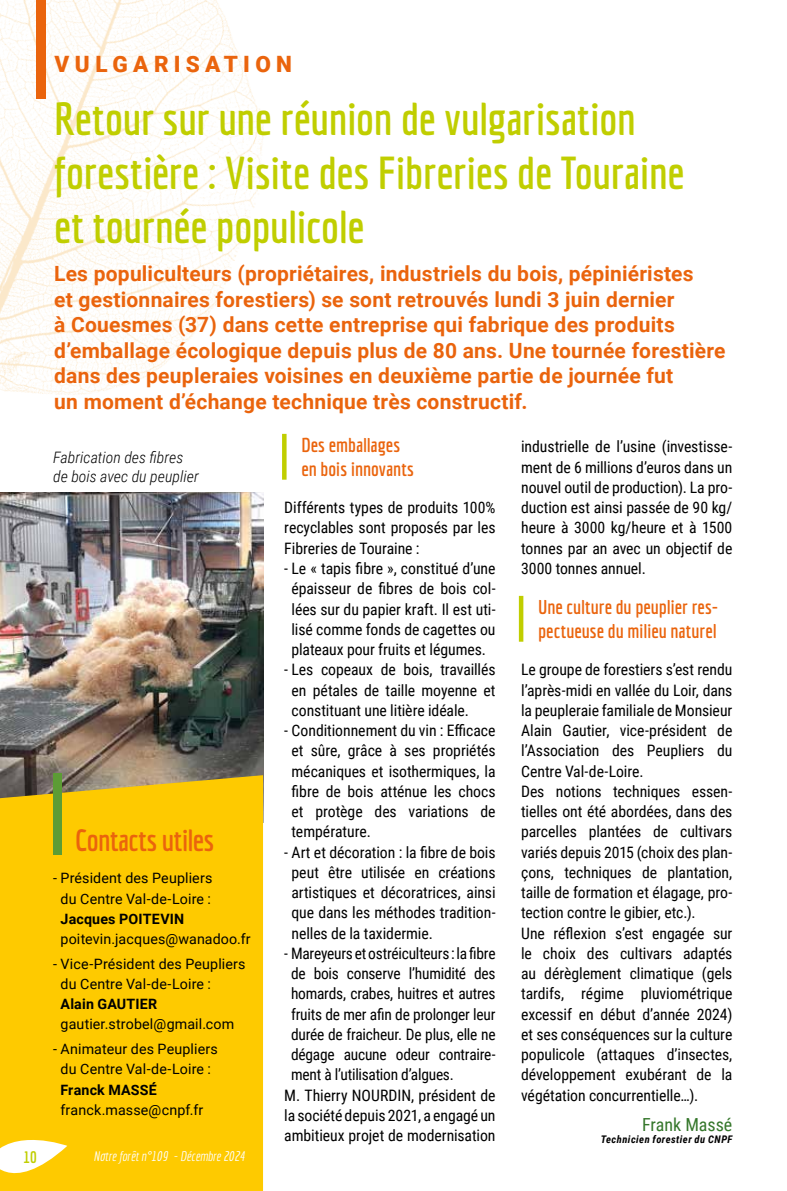
<style>
.page{position:relative;width:787px;height:1191px;background:#fff}
.page>*{position:absolute;margin:0;border:0;box-sizing:border-box;transform-origin:0 0}
.t1{font:700 45px/54px "Economica";letter-spacing:-.005em;color:#c0ce00}
.t2{font:700 30px "Economica";letter-spacing:-.015em;color:#ea640d}
.t3{font:900 22.5px "Roboto";letter-spacing:.235em;color:#ea640d}
.t4{font:700 21px/25.5px "Roboto";letter-spacing:.01em;color:#ea640d}
.t5{font:700 19.5px/23.4px "Economica";color:#ea640d}
.t6{font:18px "Roboto Condensed";color:#34762a}
.t7{font:700 16.5px "Economica";color:#c0ce00}
.t8{font:15.75px/20.2px "Roboto Condensed";letter-spacing:-.005em;color:#000;text-align:justify}
.t9{font:italic 300 15.75px/18.9px "Roboto Condensed";letter-spacing:.005em;color:#000}
.t10{font:14.25px/20.2px "Roboto";letter-spacing:.01em;color:#000;text-align:center}
.t11{font:700 14.25px "Roboto";letter-spacing:.01em;color:#000}
.t12{font:italic 13.5px "Economica";color:#fff}
.t13{font:italic 700 10.5px "Roboto Condensed";letter-spacing:.045em;color:#000}
</style>
<div class="page">
<img style="left:0;top:493px;width:263px;height:282px">
<div style="left:0;top:775px;width:263px;height:416px;background:#feca00"></div>
<div style="left:53px;top:773px;width:8px;height:82px;background:#5c9c35"></div>
<img style="left:0;top:0;width:287px;height:477px">
<div style="left:36px;top:0;width:10px;height:99px;background:#ea640d"></div>
<svg style="left:282px;top:434px;width:4px;height:46px"></svg>
<hr style="left:519px;top:596px;width:4px;height:45px;background:#c0ce00">
<svg style="left:0;top:1126px;width:67px;height:65px"></svg>
<h3 class="t3" style="left:55px;top:48px;width:239px">VULGARISATION</h3>
<h1 class="t1" style="left:54px;top:91px;width:631px">Retour sur une réunion de vulgarisation forestière : Visite des Fibreries de Touraine et tournée populicole</h1>
<p class="t4" style="left:54px;top:260px;width:673px">Les populiculteurs (propriétaires, industriels du bois, pépiniéristes<br>et gestionnaires forestiers) se sont retrouvés lundi 3 juin dernier<br>à Couesmes (37) dans cette entreprise qui fabrique des produits d’emballage écologique depuis plus de 80 ans. Une tournée forestière dans des peupleraies voisines en deuxième partie de journée fut<br>un moment d’échange technique très constructif.</p>
<p class="t5" style="left:301px;top:433px;width:114px">Des emballages en bois innovants</p>
<p class="t8" style="left:284px;top:497px;width:213px">Différents types de produits 100% recyclables sont proposés par les Fibreries de Touraine :</p>
<p class="t8" style="left:284px;top:557px;width:213px;text-align:center">- Le « tapis fibre », constitué d’une épaisseur de fibres de bois col&shy;lées sur du papier kraft. Il est uti&shy;lisé comme fonds de cagettes ou plateaux pour fruits et légumes.</p>
<p class="t8" style="left:291px;top:659px;width:205px;text-indent:-7px">- Les copeaux de bois, travaillés en pétales de taille moyenne et constituant une litière idéale.</p>
<p class="t8" style="left:291px;top:719px;width:205px;text-indent:-7px">- Conditionnement du vin : Efficace et sûre, grâce à ses propriétés mécaniques et isothermiques, la fibre de bois atténue les chocs et protège des variations de température.</p>
<p class="t8" style="left:291px;top:841px;width:205px;text-indent:-7px">- Art et décoration : la fibre de bois peut être utilisée en créations artistiques et décoratrices, ainsi que dans les méthodes tradition&shy;nelles de la taxidermie.</p>
<p class="t8" style="left:284px;top:942px;width:213px">- Mareyeurs et ostréiculteurs : la fibre</p>
<p class="t8" style="left:291px;top:962px;width:206px">de bois conserve l’humidité des</p>
<p class="t8" style="left:291px;top:983px;width:206px">homards, crabes, huitres et autres</p>
<p class="t8" style="left:291px;top:1003px;width:206px">fruits de mer afin de prolonger leur</p>
<p class="t8" style="left:291px;top:1023px;width:206px">durée de fraicheur. De plus, elle ne</p>
<p class="t8" style="left:291px;top:1043px;width:206px">dégage aucune odeur contraire-</p>
<p class="t8" style="left:291px;top:1064px;width:164px">ment à l’utilisation d’algues.</p>
<p class="t8" style="left:284px;top:1084px;width:213px">M. Thierry NOURDIN, président de</p>
<p class="t8" style="left:284px;top:1104px;width:213px">la société depuis 2021, a engagé un</p>
<p class="t8" style="left:284px;top:1124px;width:213px">ambitieux projet de modernisation</p>
<p class="t8" style="left:521px;top:436px;width:213px">industrielle de l’usine (investisse&shy;ment de 6 millions d’euros dans un nouvel outil de production). La pro&shy;duction est ainsi passée de 90 kg/ heure à 3000 kg/heure et à 1500 tonnes par an avec un objectif de 3000 tonnes annuel.</p>
<p class="t5" style="left:538px;top:595px;width:181px">Une culture du peuplier res&shy;pectueuse du milieu naturel</p>
<p class="t8" style="left:521px;top:659px;width:213px;text-align:left">Le groupe de forestiers s’est rendu l’après-midi en vallée du Loir, dans la peupleraie familiale de Monsieur Alain Gautier, vice-président de l’Association des Peupliers du Centre Val-de-Loire.<br>Des notions techniques essen&shy;tielles ont été abordées, dans des parcelles plantées de cultivars variés depuis 2015 (choix des plan&shy;çons, techniques de plantation, taille de formation et élagage, pro&shy;tection contre le gibier, etc.).<br>Une réflexion s’est engagée sur le choix des cultivars adaptés au dérèglement climatique (gels tardifs, régime pluviométrique excessif en début d’année 2024) et ses conséquences sur la culture populicole (attaques d’insectes, développement exubérant de la végétation concurrentielle…).</p>
<p class="t6" style="left:642px;top:1111px;width:92px">Frank Massé</p>
<p class="t13" style="left:601px;top:1132px;width:133px">Technicien forestier du CNPF</p>
<p class="t9" style="left:53px;top:447px;width:147px">Fabrication des fibres de bois avec du peuplier</p>
<h2 class="t2" style="left:75px;top:823px;width:141px">Contacts utiles</h2>
<p class="t10" style="left:53px;top:867px;width:161px">- Président des Peupliers du Centre Val-de-Loire :</p>
<p class="t11" style="left:61px;top:909px;width:125px">Jacques POITEVIN</p>
<p class="t10" style="left:61px;top:928px;width:191px">poitevin.jacques@wanadoo.fr</p>
<p class="t10" style="left:61px;top:953px;width:186px;text-align:left;text-indent:-7px">- Vice-Président des Peupliers du Centre Val-de-Loire :</p>
<p class="t11" style="left:61px;top:994px;width:98px">Alain GAUTIER</p>
<p class="t10" style="left:61px;top:1013px;width:175px">gautier.strobel@gmail.com</p>
<p class="t10" style="left:53px;top:1038px;width:166px">- Animateur des Peupliers du Centre Val-de-Loire :</p>
<p class="t11" style="left:61px;top:1079px;width:98px">Franck MASSÉ</p>
<p class="t10" style="left:61px;top:1099px;width:144px">franck.masse@cnpf.fr</p>
<p class="t7" style="left:23px;top:1147px;width:15px">10</p>
<p class="t12" style="left:94px;top:1148px;width:153px">Notre forêt n°109 - Décembre 2024</p>
</div>
